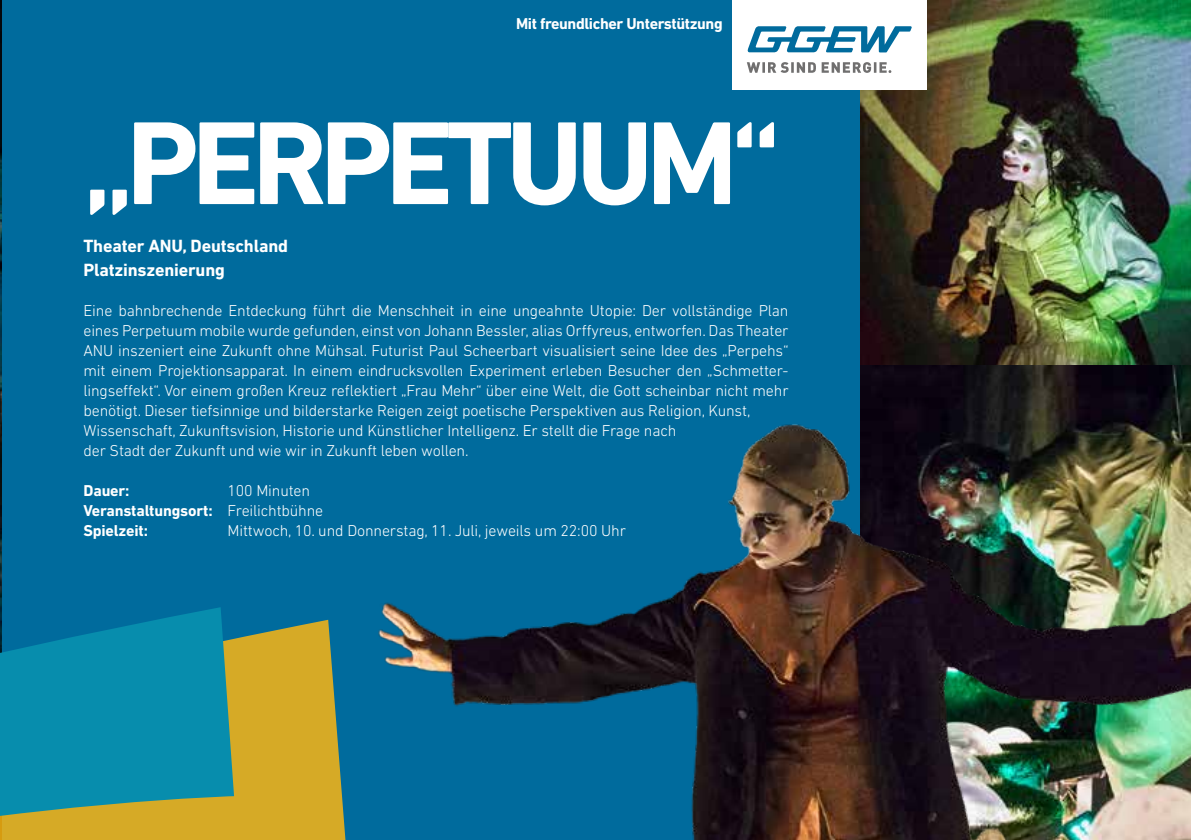
<style>
.page{position:relative;width:1191px;height:840px;background:#fff}
.page>*{position:absolute;margin:0;border:0;box-sizing:border-box;transform-origin:0 0}
.t1{font:700 120px "DIN Next LT Pro";letter-spacing:-.06em;color:#fff}
.t2{font:700 18px/24px "DIN Next LT Pro";letter-spacing:-.01em;color:#fff}
.t3{font:300 16px/20px "DIN Next LT Pro";letter-spacing:-.01em;color:#fff}
.t4{font:700 16px/20px "DIN Next LT Pro";letter-spacing:-.025em;color:#fff}
.s1{font-weight:300}
</style>
<div class="page">
<div style="left:1px;top:0;width:1190px;height:839px;background:#006b9d"></div>
<img style="left:0;top:0;width:1px;height:607px">
<div style="left:234px;top:619px;width:97px;height:220px;background:#d6aa26"></div>
<svg style="left:0;top:607px;width:234px;height:232px;fill:#078dad"></svg>
<img style="left:860px;top:0;width:331px;height:365px">
<img style="left:860px;top:365px;width:331px;height:10px">
<img style="left:331px;top:375px;width:860px;height:464px">
<div style="left:732px;top:0;width:194px;height:90px;background:#fff"></div>
<svg style="left:747px;top:26px;width:164px;height:26px"></svg>
<svg style="left:747px;top:62px;width:144px;height:11px"></svg>
<p class="t4" style="left:516px;top:14px;width:208px">Mit freundlicher Unterstützung</p>
<h1 class="t1" style="left:83px;top:93px;width:698px">„PERPETUUM“</h1>
<p class="t2" style="left:83px;top:234px;width:206px">Theater ANU, Deutschland<br>Platzinszenierung</p>
<p class="t3" style="left:83px;top:300px;width:706px">Eine bahnbrechende Entdeckung führt die Menschheit in eine ungeahnte Utopie: Der vollständige Plan eines Perpetuum mobile wurde gefunden, einst von Johann Bessler, alias Orffyreus, entworfen. Das Theater ANU inszeniert eine Zukunft ohne Mühsal. Futurist Paul Scheerbart visualisiert seine Idee des „Perpehs“ mit einem Projektionsapparat. In einem eindrucksvollen Experiment erleben Besucher den „Schmetter&shy;lingseffekt“. Vor einem großen Kreuz reflektiert „Frau Mehr“ über eine Welt, die Gott scheinbar nicht mehr benötigt. Dieser tiefsinnige und bilderstarke Reigen zeigt poetische Perspektiven aus Religion, Kunst, Wissenschaft, Zukunftsvision, Historie und Künstlicher Intelligenz. Er stellt die Frage nach<br>der Stadt der Zukunft und wie wir in Zukunft leben wollen.</p>
<p class="t4" style="left:83px;top:480px;width:48px">Dauer:</p>
<p class="t4" style="left:83px;top:480px;width:241px;text-indent:144px"><span class="s1">100 Minuten<br></span>Veranstaltungsort: <span class="s1">Freilichtbühne<br></span>Spielzeit:</p>
<p class="t3" style="left:227px;top:520px;width:400px">Mittwoch, 10. und Donnerstag, 11. Juli, jeweils um 22:00 Uhr</p>
</div>
